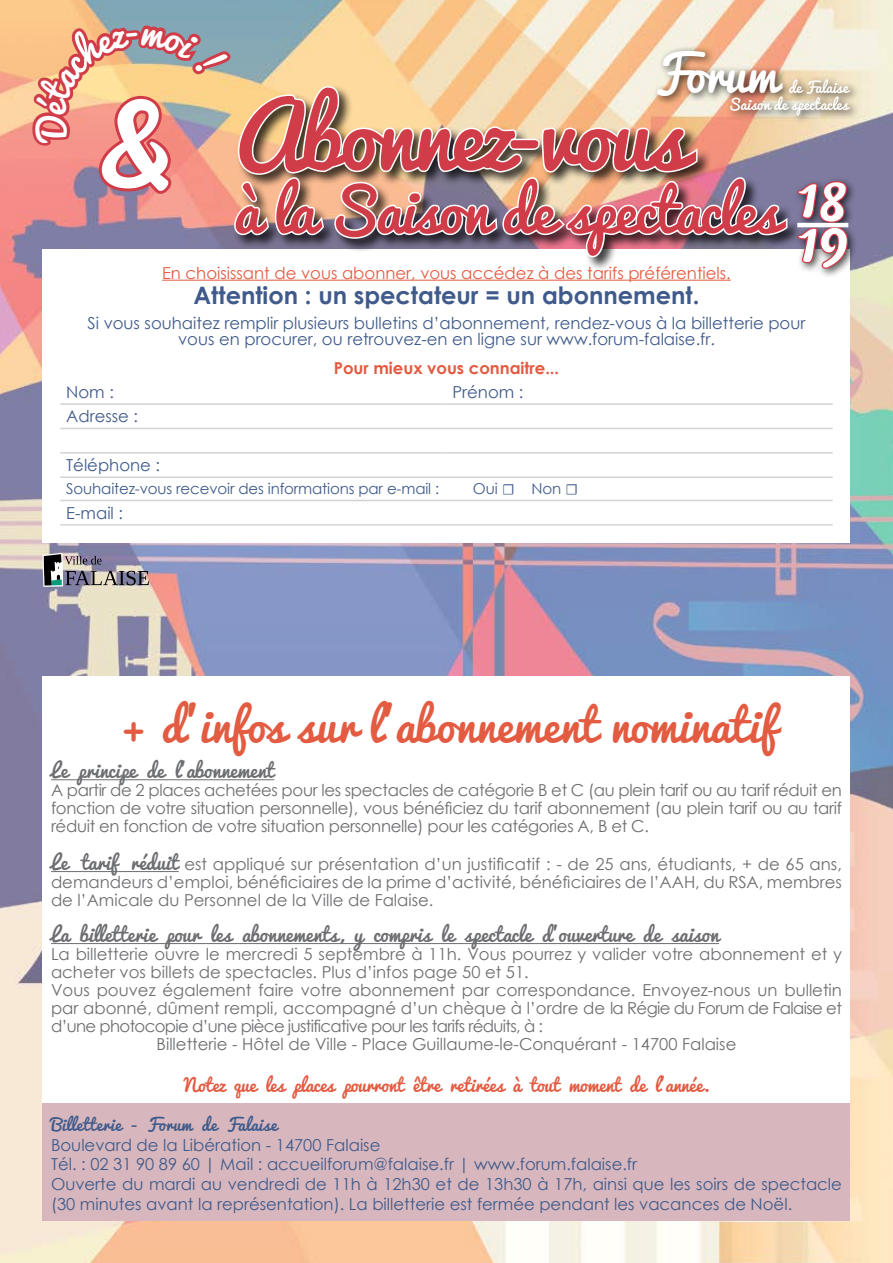
<style>
.page{position:relative;width:893px;height:1263px;background:#fff}
.page>*{position:absolute;margin:0;border:0;box-sizing:border-box;transform-origin:0 0}
.t1{font:111px "Pacifico";color:#fff}
.t2{font:88.5px "Pacifico";letter-spacing:-.03em;color:#d13c49}
.t3{font:64.35px "Pacifico";color:#fff}
.t4{font:58.5px "Pacifico";letter-spacing:-.02em;color:#d13c49}
.t5{font:48.45px "Pacifico";letter-spacing:-.02em;color:#fff}
.t6{font:45px "Pacifico";color:#e35b41}
.t7{font:700 24px "Century Gothic";color:#405b8b}
.t8{font:19.5px "Pacifico";color:#6d6e71}
.t9{font:18px "Pacifico";letter-spacing:-.01em;color:#e35b41}
.t10{font:16.5px/18px "Century Gothic";color:#6d6e71;text-align:justify}
.t11{font:16.5px/19.8px "Century Gothic";color:#405b8b;text-align:center}
.t12{font:16.5px "Century Gothic";color:#e35b41}
.t13{font:16.5px "Century Gothic";letter-spacing:-.04em;color:#6d6e71}
.t14{font:16.5px "Pacifico";letter-spacing:.02em;color:#405b8b}
.t15{font:700 16.5px "Century Gothic";color:#e35b41}
.t16{font:15px "Century Gothic";letter-spacing:-.01em;color:#405b8b}
.t17{font:14.55px/17.4px "Pacifico";letter-spacing:.005em;color:#fff;text-align:right}
.s1{font-family:"Minion Pro"}
.s2{font-family:"Pacifico";font-size:19.5px}
</style>
<div class="page">
<img style="left:0;top:0;width:893px;height:1263px">
<div style="left:43px;top:249px;width:807px;height:294px;background:#fff"></div>
<hr style="left:162px;top:280px;width:569px;height:1px;background:#e35b41">
<hr style="left:60px;top:403px;width:386px;height:2px;background:#d1d3d4">
<hr style="left:446px;top:403px;width:387px;height:2px;background:#d1d3d4">
<hr style="left:60px;top:428px;width:386px;height:1px;background:#d1d3d4">
<hr style="left:446px;top:428px;width:387px;height:1px;background:#d1d3d4">
<hr style="left:60px;top:452px;width:386px;height:2px;background:#d1d3d4">
<hr style="left:446px;top:452px;width:387px;height:2px;background:#d1d3d4">
<hr style="left:60px;top:476px;width:386px;height:2px;background:#d1d3d4">
<hr style="left:446px;top:476px;width:387px;height:2px;background:#d1d3d4">
<hr style="left:60px;top:500px;width:386px;height:1px;background:#d1d3d4">
<hr style="left:446px;top:500px;width:387px;height:1px;background:#d1d3d4">
<hr style="left:60px;top:524px;width:386px;height:2px;background:#d1d3d4">
<hr style="left:446px;top:524px;width:387px;height:2px;background:#d1d3d4">
<div style="left:232px;top:84px;width:569px;height:187px;background:#000;opacity:.75"></div>
<svg style="left:43px;top:553px;width:106px;height:34px;background:#898792"></svg>
<div style="left:653px;top:45px;width:207px;height:81px;background:#000;opacity:.75"></div>
<div style="left:793px;top:176px;width:66px;height:104px;background:#000;opacity:.75"></div>
<svg style="left:796px;top:179px;width:53px;height:101px;background:#966e7d"></svg>
<hr style="left:797px;top:223px;width:51px;height:4px;background:#fff">
<div style="left:43px;top:1099px;width:807px;height:121px;background:#d7b7bd"></div>
<div style="left:43px;top:676px;width:807px;height:427px;background:#fff"></div>
<hr style="left:51px;top:779px;width:223px;height:1px;background:#6d6e71">
<hr style="left:51px;top:871px;width:128px;height:1px;background:#6d6e71">
<hr style="left:51px;top:943px;width:668px;height:1px;background:#6d6e71">
<img style="left:28px;top:0;width:761px;height:260px">
<h3 class="t5" style="left:654px;top:48px;width:125px">Forum</h3>
<p class="t17" style="left:728px;top:79px;width:121px">de Falaise<br>Saison de spectacles</p>
<h2 class="t2" style="left:234px;top:88px;width:454px">Abonnez-vous</h2>
<h3 class="t4" style="left:234px;top:179px;width:547px">à la Saison de spectacles</h3>
<h1 class="t1" style="left:98px;top:85px;width:81px">&amp;</h1>
<h3 class="t3" style="left:798px;top:158px;width:48px">18</h3>
<h3 class="t3" style="left:798px;top:202px;width:52px">19</h3>
<p class="t12" style="left:162px;top:261px;width:570px">En choisissant de vous abonner, vous accédez à des tarifs préférentiels.</p>
<h3 class="t7" style="left:194px;top:277px;width:507px">Attention : un spectateur = un abonnement.</h3>
<p class="t11" style="left:88px;top:314px;width:719px;line-height:16.5px">Si vous souhaitez remplir plusieurs bulletins d’abonnement, rendez-vous à la billetterie pour vous en procurer, ou retrouvez-en en ligne sur www.forum-falaise.fr.</p>
<p class="t15" style="left:334px;top:355px;width:227px">Pour mieux vous connaitre...</p>
<p class="t11" style="left:66px;top:382px;width:49px">Nom :</p>
<p class="t11" style="left:452px;top:382px;width:72px">Prénom :</p>
<p class="t11" style="left:66px;top:406px;width:73px">Adresse :</p>
<p class="t11" style="left:66px;top:455px;width:95px">Téléphone :</p>
<p class="t16" style="left:66px;top:479px;width:375px">Souhaitez-vous recevoir des informations par e-mail :</p>
<p class="t16" style="left:473px;top:479px;width:107px">Oui <span class="s1">☐</span> Non <span class="s1">☐</span></p>
<p class="t11" style="left:66px;top:503px;width:58px">E-mail :</p>
<h3 class="t6" style="left:117px;top:701px;width:661px">+ d’infos sur l’abonnement nominatif</h3>
<p class="t8" style="left:51px;top:760px;width:225px">Le principe de l’abonnement</p>
<p class="t10" style="left:51px;top:781px;width:792px">A partir de 2 places achetées pour les spectacles de catégorie B et C (au plein tarif ou au tarif réduit en fonction de votre situation personnelle), vous bénéficiez du tarif abonnement (au plein tarif ou au tarif réduit en fonction de votre situation personnelle) pour les catégories A, B et C.</p>
<p class="t10" style="left:51px;top:855px;width:792px"><span class="s2">Le tarif réduit</span> est appliqué sur présentation d’un justificatif : - de 25 ans, étudiants, + de 65 ans, demandeurs d’emploi, bénéficiaires de la prime d’activité, bénéficiaires de l’AAH, du RSA, membres de l’Amicale du Personnel de la Ville de Falaise.</p>
<p class="t8" style="left:51px;top:924px;width:669px">La billetterie pour les abonnements, y compris le spectacle d’ouverture de saison</p>
<p class="t10" style="left:51px;top:945px;width:792px">La billetterie ouvre le mercredi 5 septembre à 11h. Vous pourrez y valider votre abonnement et y</p>
<p class="t10" style="left:51px;top:963px;width:479px">acheter vos billets de spectacles. Plus d’infos page 50 et 51.</p>
<p class="t10" style="left:51px;top:981px;width:792px">Vous pouvez également faire votre abonnement par correspondance. Envoyez-nous un bulletin</p>
<p class="t10" style="left:51px;top:999px;width:792px">par abonné, dûment rempli, accompagné d’un chèque à l’ordre de la Régie du Forum de Falaise et</p>
<p class="t13" style="left:51px;top:1015px;width:494px">d’une photocopie d’une pièce justificative pour les tarifs réduits, à :</p>
<p class="t10" style="left:157px;top:1035px;width:581px">Billetterie - Hôtel de Ville - Place Guillaume-le-Conquérant - 14700 Falaise</p>
<p class="t9" style="left:184px;top:1075px;width:526px">Notez que les places pourront être retirées à tout moment de l’année.</p>
<p class="t14" style="left:51px;top:1115px;width:228px">Billetterie - Forum de Falaise</p>
<p class="t11" style="left:51px;top:1134px;width:792px;text-align:left">Boulevard de la Libération - 14700 Falaise<br>Tél. : 02 31 90 89 60 | Mail : accueilforum@falaise.fr | www.forum.falaise.fr<br>Ouverte du mardi au vendredi de 11h à 12h30 et de 13h30 à 17h, ainsi que les soirs de spectacle (30 minutes avant la représentation). La billetterie est fermée pendant les vacances de Noël.</p>
</div>
